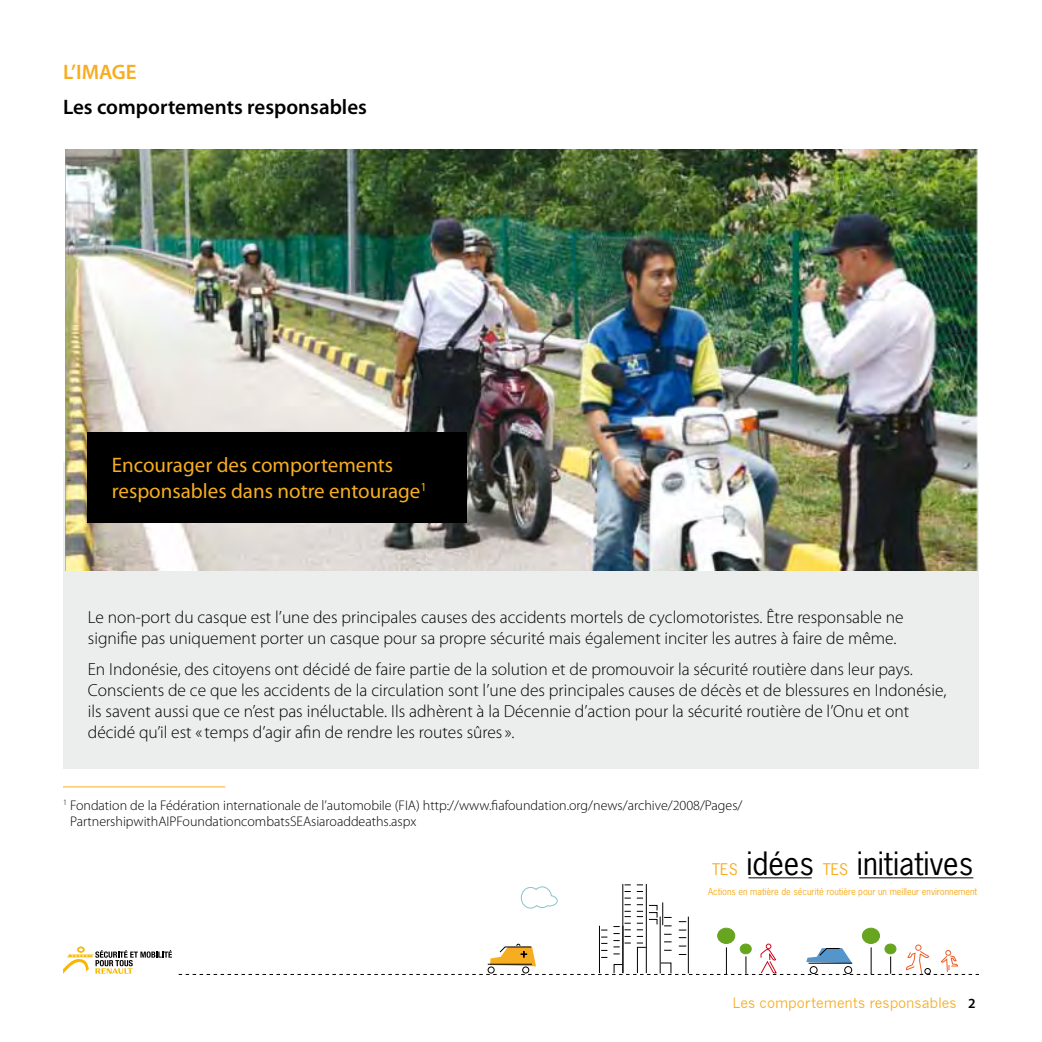
<style>
.page{position:relative;width:1042px;height:1042px;background:#fff}
.page>*{position:absolute;margin:0;border:0;box-sizing:border-box;transform-origin:0 0}
.t1{font:30.28px "News Gothic Std";color:#000}
.t2{font:21px/25.2px "Myriad Pro";color:#f7ad21}
.t3{font:600 21px "Myriad Pro";color:#000}
.t4{font:600 21px "Myriad Pro";letter-spacing:-.005em;color:#f7ad21}
.t5{font:300 17.5px/21px "Myriad Pro";color:#000}
.t6{font:300 14px/16.8px "Myriad Pro";color:#000}
.t7{font:14px "News Gothic";color:#f7ad21}
.t8{font:9.1px "News Gothic Std";color:#f7ad21}
.s1{font-size:15.05px;color:#f7ad21}
.s2{font-family:"Myriad Pro";font-weight:600;color:#000}
</style>
<div class="page">
<svg style="left:63px;top:946px;width:109px;height:28px"></svg>
<hr style="left:748px;top:877px;width:64px;height:1px;background:#000">
<hr style="left:859px;top:877px;width:114px;height:1px;background:#000">
<div style="left:63px;top:462px;width:916px;height:307px;background:#eceded"></div>
<img style="left:65px;top:150px;width:912px;height:420px">
<div style="left:87px;top:432px;width:379px;height:90px;background:#000"></div>
<hr style="left:63px;top:786px;width:162px;height:1px;background:#f7ad21">
<svg style="left:179px;top:884px;width:800px;height:91px"></svg>
<p class="t4" style="left:63px;top:60px;width:75px">L’IMAGE</p>
<p class="t3" style="left:63px;top:95px;width:305px">Les comportements responsables</p>
<p class="t2" style="left:112px;top:453px;width:316px">Encourager des comportements responsables dans notre entourage<sup>1</sup></p>
<p class="t5" style="left:88px;top:606px;width:817px">Le non-port du casque est l’une des principales causes des accidents mortels de cyclomotoristes. Être responsable ne signifie pas uniquement porter un casque pour sa propre sécurité mais également inciter les autres à faire de même.</p>
<p class="t5" style="left:88px;top:658px;width:860px">En Indonésie, des citoyens ont décidé de faire partie de la solution et de promouvoir la sécurité routière dans leur pays.<br>Conscients de ce que les accidents de la circulation sont l’une des principales causes de décès et de blessures en Indonésie, ils savent aussi que ce n’est pas inéluctable. Ils adhèrent à la Décennie d’action pour la sécurité routière de l’Onu et ont décidé qu’il est «temps d’agir afin de rendre les routes sûres».</p>
<p class="t6" style="left:70px;top:797px;width:674px;text-indent:-7px"><sup>1</sup> Fondation de la Fédération internationale de l’automobile (FIA) http://www.fiafoundation.org/news/archive/2008/Pages/<br>PartnershipwithAIPFoundationcombatsSEAsiaroaddeaths.aspx</p>
<h1 class="t1" style="left:712px;top:844px;width:262px"><span class="s1">TES</span> idées <span class="s1">TES</span> initiatives</h1>
<p class="t8" style="left:708px;top:886px;width:271px">Actions en matière de sécurité routière pour un meilleur environnement</p>
<p class="t7" style="left:732px;top:994px;width:245px">Les comportements responsables <span class="s2">2</span></p>
</div>
